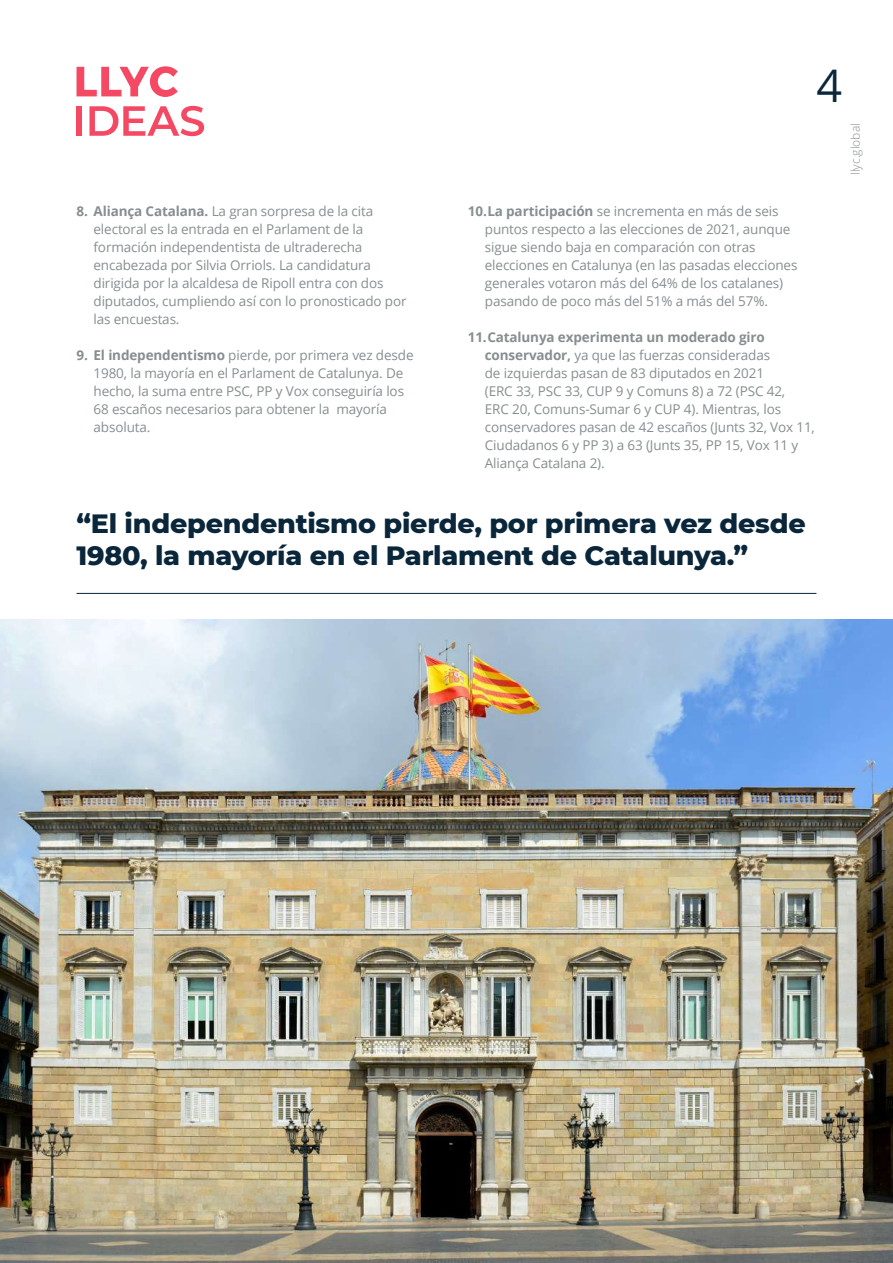
<style>
.page{position:relative;width:893px;height:1263px;background:#fff}
.page>*{position:absolute;margin:0;border:0;box-sizing:border-box;transform-origin:0 0}
.t1{font:45px "Open Sans";color:#0a263b}
.t2{font:800 27px/31.5px "Montserrat";letter-spacing:-.01em;color:#0a263b}
.t3{font:13.5px/18px "Open Sans";letter-spacing:-.01em;color:#878e90}
.t4{font:300 12px "Open Sans";color:#878e90}
.s1{font-weight:700}
</style>
<div class="page">
<div style="left:77px;top:106px;width:5px;height:30px;background:#f54963"></div>
<svg style="left:89px;top:106px;width:115px;height:30px"></svg>
<svg style="left:77px;top:66px;width:101px;height:31px"></svg>
<img style="left:0;top:620px;width:893px;height:643px">
<hr style="left:77px;top:593px;width:739px;height:1px;background:#0a263b">
<p class="t3" style="left:94px;top:202px;width:315px;text-indent:-17px"><span class="s1">8. Aliança Catalana.</span> La gran sorpresa de la cita electoral es la entrada en el Parlament de la formación independentista de ultraderecha encabezada por Silvia Orriols. La candidatura dirigida por la alcaldesa de Ripoll entra con dos diputados, cumpliendo así con lo pronosticado por las encuestas.</p>
<p class="t3" style="left:94px;top:346px;width:321px;text-indent:-17px"><span class="s1">9. El independentismo</span> pierde, por primera vez desde 1980, la mayoría en el Parlament de Catalunya. De hecho, la suma entre PSC, PP y Vox conseguiría los 68 escaños necesarios para obtener la mayoría absoluta.</p>
<h1 class="t1" style="left:816px;top:55px;width:27px">4</h1>
<p class="t4" style="left:847px;top:175px;width:53px;rotate:-90deg">llyc.global</p>
<p class="t3" style="left:485px;top:202px;width:314px;text-indent:-17px"><span class="s1">10.La participación</span> se incrementa en más de seis puntos respecto a las elecciones de 2021, aunque sigue siendo baja en comparación con otras elecciones en Catalunya (en las pasadas elecciones generales votaron más del 64% de los catalanes) pasando de poco más del 51% a más del 57%.</p>
<p class="t3" style="left:485px;top:328px;width:332px;text-indent:-17px"><span class="s1">11.Catalunya experimenta un moderado giro conservador,</span> ya que las fuerzas consideradas<br>de izquierdas pasan de 83 diputados en 2021<br>(ERC 33, PSC 33, CUP 9 y Comuns 8) a 72 (PSC 42,<br>ERC 20, Comuns-Sumar 6 y CUP 4). Mientras, los conservadores pasan de 42 escaños (Junts 32, Vox 11, Ciudadanos 6 y PP 3) a 63 (Junts 35, PP 15, Vox 11 y Aliança Catalana 2).</p>
<h2 class="t2" style="left:77px;top:507px;width:731px">“El independentismo pierde, por primera vez desde<br>1980, la mayoría en el Parlament de Catalunya.”</h2>
</div>
